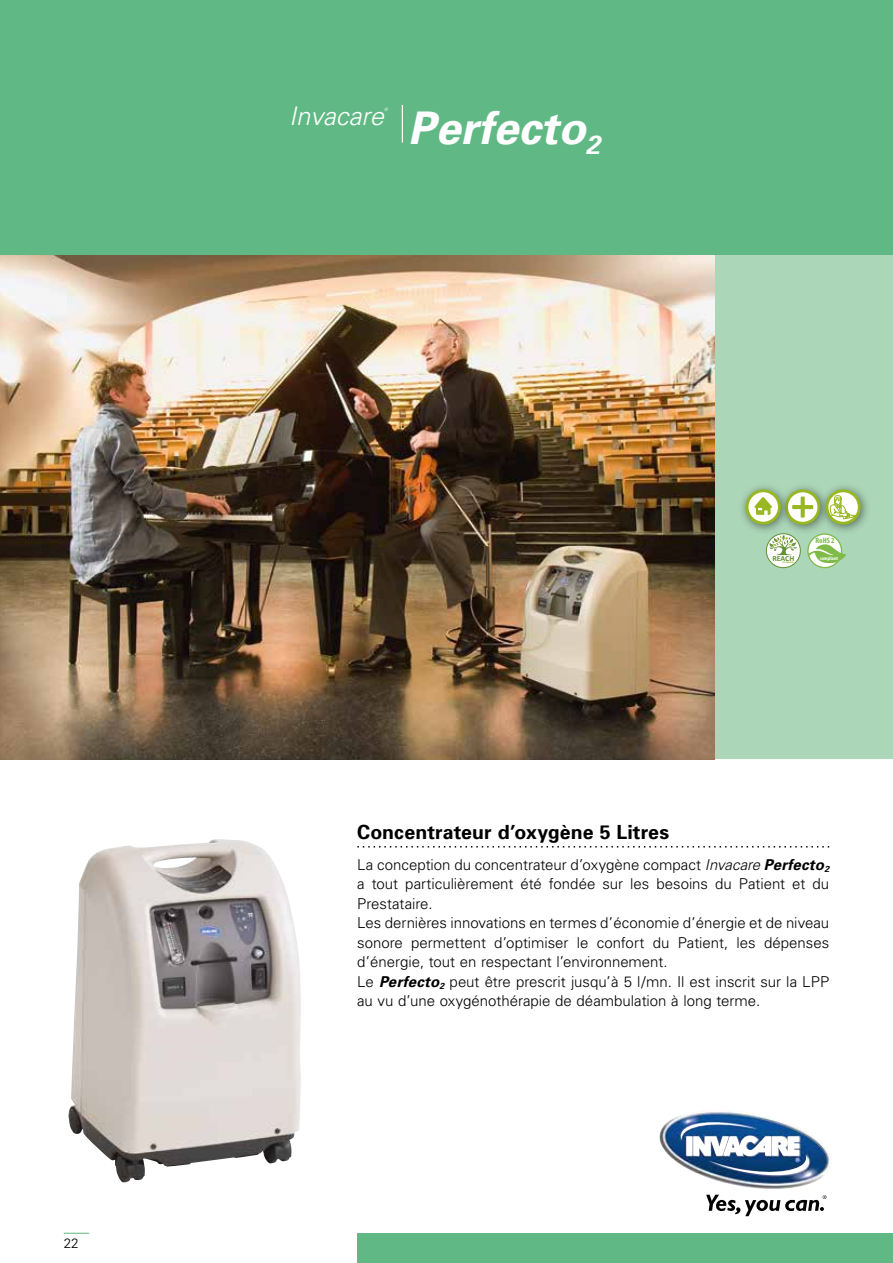
<style>
.page{position:relative;width:893px;height:1263px;background:#fff}
.page>*{position:absolute;margin:0;border:0;box-sizing:border-box;transform-origin:0 0}
.t1{font:italic 700 45px "Univers";color:#fff}
.t2{font:italic 300 25.5px "Univers";color:#fff}
.t3{font:700 19.5px "Univers";letter-spacing:.005em;color:#000}
.t4{font:300 15px/19.5px "Univers";color:#000}
.t5{font:300 13.5px "Univers";color:#000}
.t6{font:700 7.8px "Calibri";letter-spacing:-.005em;color:#609030}
.t7{font:700 condensed 7.8px "Myriad Pro";color:#7ebb49}
.t8{font:700 condensed 5.1px "Myriad Pro";color:#fff}
.t9{font:italic 300 4.5px "Univers";color:#fff}
.t10{font:700 2.7px "Calibri";color:#99b121}
.s1{font-style:italic}
.s2{font-weight:700;font-style:italic}
</style>
<div class="page">
<div style="left:0;top:0;width:893px;height:255px;background:#60b985"></div>
<div style="left:714px;top:255px;width:179px;height:504px;background:#acd6b8"></div>
<img style="left:0;top:255px;width:714px;height:504px">
<div style="left:357px;top:1233px;width:536px;height:30px;background:#60b985"></div>
<img style="left:68px;top:839px;width:233px;height:344px">
<img style="left:659px;top:1110px;width:172px;height:79px">
<img style="left:681px;top:1119px;width:128px;height:60px">
<svg style="left:706px;top:1195px;width:120px;height:21px"></svg>
<hr style="left:402px;top:105px;width:1px;height:38px;background:#fff">
<div style="left:766px;top:534px;width:34px;height:34px;background:#fff;border-radius:50%"></div>
<div style="left:766px;top:534px;width:34px;height:34px;border:1px solid #609030;border-radius:50%"></div>
<svg style="left:769px;top:535px;width:28px;height:20px"></svg>
<svg style="left:808px;top:534px;width:33px;height:34px"></svg>
<div style="left:807px;top:533px;width:35px;height:35px;border:1px solid #7ebb49;border-radius:50%"></div>
<svg style="left:808px;top:543px;width:38px;height:20px"></svg>
<svg style="left:357px;top:846px;width:472px;height:1px"></svg>
<svg style="left:64px;top:1233px;width:25px;height:1px"></svg>
<img style="left:793px;top:486px;width:21px;height:45px">
<svg style="left:786px;top:491px;width:33px;height:32px"></svg>
<div style="left:785px;top:489px;width:35px;height:36px;border:3px solid #98b721;border-radius:50%"></div>
<hr style="left:792px;top:505px;width:21px;height:4px;background:#98b721">
<svg style="left:801px;top:496px;width:4px;height:22px"></svg>
<img style="left:814px;top:486px;width:54px;height:53px">
<svg style="left:827px;top:491px;width:32px;height:32px"></svg>
<div style="left:825px;top:489px;width:36px;height:36px;border:3px solid #98b721;border-radius:50%"></div>
<svg style="left:830px;top:495px;width:27px;height:24px"></svg>
<img style="left:742px;top:486px;width:51px;height:49px">
<svg style="left:747px;top:491px;width:32px;height:32px"></svg>
<div style="left:746px;top:489px;width:35px;height:36px;border:3px solid #98b721;border-radius:50%"></div>
<svg style="left:754px;top:497px;width:18px;height:19px"></svg>
<p class="t5" style="left:64px;top:1238px;width:17px">22</p>
<h2 class="t2" style="left:289px;top:101px;width:96px">Invacare</h2>
<p class="t9" style="left:384px;top:107px;width:5px">®</p>
<h1 class="t1" style="left:408px;top:111px;width:194px">Perfecto<sub>2</sub></h1>
<p class="t6" style="left:772px;top:555px;width:23px">REACH</p>
<p class="t10" style="left:782px;top:561px;width:13px">Compliant</p>
<p class="t7" style="left:816px;top:538px;width:20px">RoHS 2</p>
<p class="t8" style="left:820px;top:556px;width:19px">compliant</p>
<h3 class="t3" style="left:357px;top:824px;width:313px">Concentrateur d’oxygène 5 Litres</h3>
<p class="t4" style="left:357px;top:856px;width:474px">La conception du concentrateur d’oxygène compact <span class="s1">Invacare</span> <span class="s2">Perfecto</span><sub>2 </sub>a tout particulièrement été fondée sur les besoins du Patient et du Prestataire.<br>Les dernières innovations en termes d’économie d’énergie et de niveau sonore permettent d’optimiser le confort du Patient, les dépenses d’énergie, tout en respectant l’environnement.<br>Le <span class="s2">Perfecto</span><sub>2</sub> peut être prescrit jusqu’à 5 l/mn. Il est inscrit sur la LPP au vu d’une oxygénothérapie de déambulation à long terme.</p>
</div>
